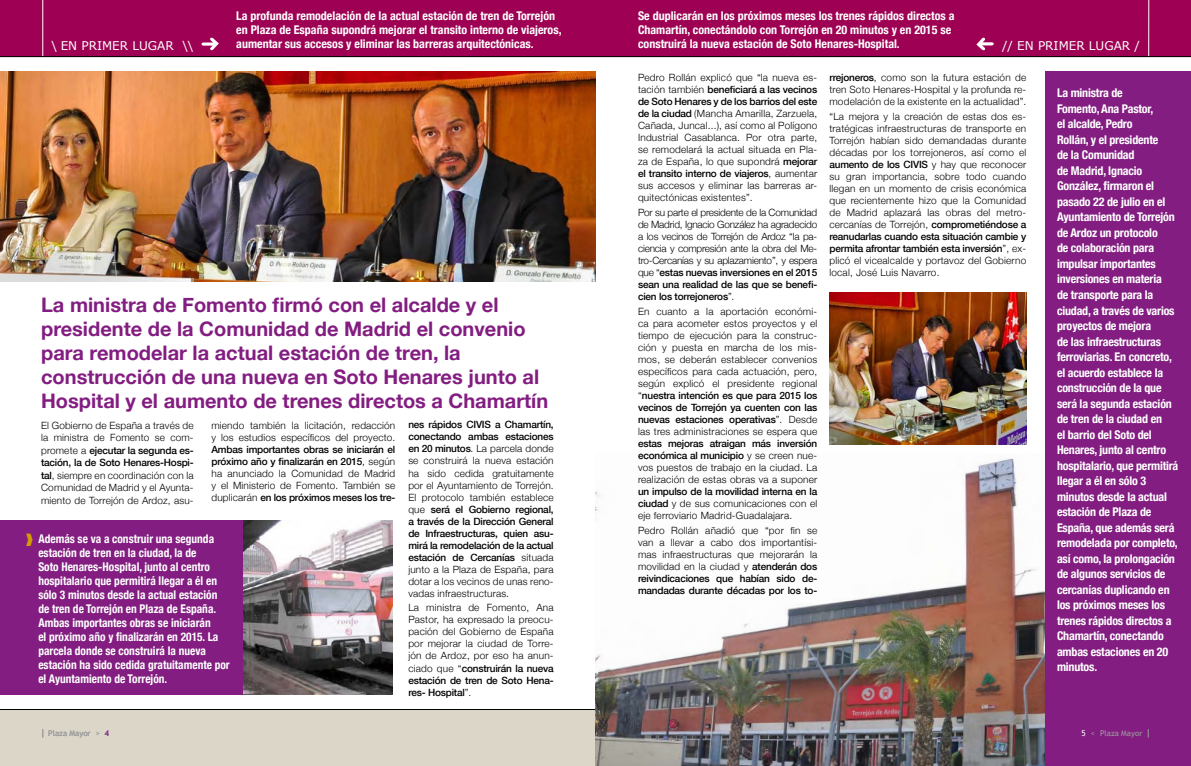
<style>
.page{position:relative;width:1191px;height:766px;background:#fff}
.page>*{position:absolute;margin:0;border:0;box-sizing:border-box;transform-origin:0 0}
.t1{font:700 20px/24px "Helvetica Neue";color:#831d81}
.t2{font:700 condensed 12px/15.5px "Helvetica Neue";letter-spacing:-.015em;color:#fff}
.t3{font:700 condensed 12px/14px "Helvetica Neue";letter-spacing:-.015em;color:#fff;scale:.95 1}
.t4{font:12px "Verdana";color:#fff}
.t5{font:300 10px/12px "Helvetica Neue";letter-spacing:.02em;color:#000;text-align:justify}
.t6{font:8px "Trebuchet MS";color:#9c9d9d}
.s1{font-weight:500}
.s2{color:#d39c04}
.s3{color:#82348b}
.s4{color:#fff}
</style>
<div class="page">
<div style="left:0;top:709px;width:1191px;height:56px;background:#dcd6c9"></div>
<hr style="left:0;top:709px;width:1191px;height:1px;background:#000">
<img style="left:595px;top:458px;width:450px;height:307px">
<div style="left:0;top:0;width:1191px;height:56px;background:#9e0053"></div>
<hr style="left:43px;top:0;width:1px;height:56px;background:#fff">
<svg style="left:201px;top:37px;width:18px;height:14px"></svg>
<hr style="left:1148px;top:0;width:1px;height:57px;background:#fff">
<hr style="left:0;top:56px;width:1191px;height:1px;background:#000">
<svg style="left:976px;top:37px;width:17px;height:14px"></svg>
<img style="left:0;top:71px;width:595px;height:211px">
<img style="left:243px;top:520px;width:149px;height:174px">
<div style="left:0;top:520px;width:243px;height:174px;background:#831d81"></div>
<div style="left:1045px;top:71px;width:146px;height:694px;background:#831d81"></div>
<img style="left:829px;top:292px;width:197px;height:152px">
<p class="t4" style="left:51px;top:38px;width:144px">\ EN PRIMER LUGAR \\</p>
<p class="t2" style="left:236px;top:9px;width:327px;line-height:14px">La profunda remodelación de la actual estación de tren de Torrejón en Plaza de España supondrá mejorar el transito interno de viajeros, aumentar sus accesos y eliminar las barreras arquitectónicas.</p>
<p class="t2" style="left:638px;top:9px;width:318px;line-height:14px">Se duplicarán en los próximos meses los trenes rápidos directos a<br>Chamartín, conectándolo con Torrejón en 20 minutos y en 2015 se construirá la nueva estación de Soto Henares-Hospital.</p>
<p class="t4" style="left:1002px;top:38px;width:139px">// EN PRIMER LUGAR /</p>
<p class="t1" style="left:41px;top:292px;width:508px">La ministra de Fomento firmó con el alcalde y el presidente de la Comunidad de Madrid el convenio para remodelar la actual estación de tren, la construcción de una nueva en Soto Henares junto al Hospital y el aumento de trenes directos a Chamartín</p>
<p class="t5" style="left:41px;top:418px;width:154px;line-height:12.5px">El Gobierno de España a través de la ministra de Fomento se com&shy;promete a <span class="s1">ejecutar la segunda es&shy;tación, la de Soto Henares-Hospi&shy;tal</span>, siempre en coordinación con la Comunidad de Madrid y el Ayunta&shy;miento de Torrejón de Ardoz, asu-</p>
<p class="t5" style="left:211px;top:418px;width:185px">miendo también la licitación, redacción y los estudios específicos del proyecto.<br><span class="s1">Ambas importantes obras se iniciarán el próximo año y finalizarán en 2015</span>, según ha anunciado la Comunidad de Madrid y el Ministerio de Fomento. También se duplicarán <span class="s1">en los próximos meses los tre-</span></p>
<p class="t3" style="left:38px;top:531px;width:203px;text-indent:-12px"><span class="s2">❱</span> Además se va a construir una segunda estación de tren en la ciudad, la de<br>Soto Henares-Hospital, junto al centro hospitalario que permitirá llegar a él en sólo 3 minutos desde la actual estación de tren de Torrejón en Plaza de España.<br>Ambas importantes obras se iniciarán<br>el próximo año y finalizarán en 2015. La parcela donde se construirá la nueva estación ha sido cedida gratuitamente por el Ayuntamiento de Torrejón.</p>
<p class="t5" style="left:408px;top:418px;width:147px"><span class="s1">nes rápidos CIVIS a Chamartín, conectando ambas estaciones en 20 minutos</span>. La parcela donde se construirá la nueva estación ha sido cedida gratuitamente por el Ayuntamiento de Torrejón.<br>El protocolo también establece que <span class="s1">será el Gobierno regional, a través de la Dirección General de Infraestructuras, quien asu&shy;mirá la remodelación de la actual estación de Cercanías</span> situada junto a la Plaza de España, para dotar a los vecinos de unas reno&shy;vadas infraestructuras.</p>
<p class="t5" style="left:408px;top:601px;width:147px">La ministra de Fomento, Ana Pastor, ha expresado la preocu&shy;pación del Gobierno de España por mejorar la ciudad de Torre&shy;jón de Ardoz, por eso ha anun&shy;ciado que “<span class="s1">construirán la nueva estación de tren de Soto Hena&shy;res- Hospital</span>”.</p>
<p class="t6" style="left:48px;top:728px;width:62px">Plaza Mayor &gt; <span class="s3">4</span></p>
<p class="t5" style="left:638px;top:71px;width:181px">Pedro Rollán explicó que “la nueva es&shy;tación también <span class="s1">beneficiará a las vecinos de Soto Henares y de los barrios del este de la ciudad</span> (Mancha Amarilla, Zarzuela, Cañada, Juncal...), así como al Polígono Industrial Casablanca. Por otra parte, se remodelará la actual situada en Pla&shy;za de España, lo que supondrá <span class="s1">mejorar el transito interno de viajeros</span>, aumentar sus accesos y eliminar las barreras ar&shy;quitectónicas existentes”.</p>
<p class="t5" style="left:638px;top:206px;width:181px">Por su parte el presidente de la Comunidad de Madrid, Ignacio González ha agradecido a los vecinos de Torrejón de Ardoz “la pa&shy;ciencia y compresión ante la obra del Me&shy;tro-Cercanías y su aplazamiento”, y espera que “<span class="s1">estas nuevas inversiones en el 2015 sean una realidad de las que se benefi&shy;cien los torrejoneros</span>”.</p>
<p class="t5" style="left:638px;top:305px;width:181px">En cuanto a la aportación económi&shy;ca para acometer estos proyectos y el tiempo de ejecución para la construc&shy;ción y puesta en marcha de los mis&shy;mos, se deberán establecer convenios específicos para cada actuación, pero, según explicó el presidente regional “<span class="s1">nuestra intención es que para 2015 los vecinos de Torrejón ya cuenten con las nuevas estaciones operativas</span>”. Desde las tres administraciones se espera que <span class="s1">estas mejoras atraigan más inversión económica al municipio</span> y se creen nue&shy;vos puestos de trabajo en la ciudad. La realización de estas obras va a suponer <span class="s1">un impulso de la movilidad interna en la ciudad</span> y de sus comunicaciones con el eje ferroviario Madrid-Guadalajara.</p>
<p class="t5" style="left:638px;top:524px;width:181px">Pedro Rollán añadió que “por fin se van a llevar a cabo dos importantísi&shy;mas infraestructuras que mejorarán la movilidad en la ciudad y <span class="s1">atenderán dos reivindicaciones que habían sido de&shy;mandadas durante décadas por los to-</span></p>
<p class="t5" style="left:829px;top:71px;width:198px"><span class="s1">rrejoneros</span>, como son la futura estación de tren Soto Henares-Hospital y la profunda re&shy;modelación de la existente en la actualidad”.</p>
<p class="t5" style="left:829px;top:110px;width:198px">“La mejora y la creación de estas dos es&shy;tratégicas infraestructuras de transporte en Torrejón habían sido demandadas durante décadas por los torrejoneros, así como el <span class="s1">aumento de los CIVIS</span> y hay que reconocer su gran importancia, sobre todo cuando llegan en un momento de crisis económica que recientemente hizo que la Comunidad de Madrid aplazará las obras del metro&shy;cercanías de Torrejón, <span class="s1">comprometiéndose a reanudarlas cuando esta situación cambie y permita afrontar también esta inversión</span>”, ex&shy;plicó el vicealcalde y portavoz del Gobierno local, José Luis Navarro.</p>
<p class="t2" style="left:1057px;top:85px;width:123px">La ministra de<br>Fomento, Ana Pastor,<br>el alcalde, Pedro<br>Rollán, y el presidente<br>de la Comunidad<br>de Madrid, Ignacio<br>González, firmaron el pasado 22 de julio en el<br>Ayuntamiento de Torrejón de Ardoz un protocolo<br>de colaboración para impulsar importantes inversiones en materia<br>de transporte para la ciudad, a través de varios proyectos de mejora<br>de las infraestructuras ferroviarias. En concreto, el acuerdo establece la construcción de la que será la segunda estación de tren de la ciudad en<br>el barrio del Soto del<br>Henares, junto al centro hospitalario, que permitirá llegar a él en sólo 3 minutos desde la actual estación de Plaza de<br>España, que además será remodelada por completo, así como, la prolongación de algunos servicios de cercanías duplicando en los próximos meses los trenes rápidos directos a<br>Chamartín, conectando ambas estaciones en 20 minutos.</p>
<p class="t6" style="left:1081px;top:728px;width:62px"><span class="s4">5</span> &lt; Plaza Mayor</p>
</div>
